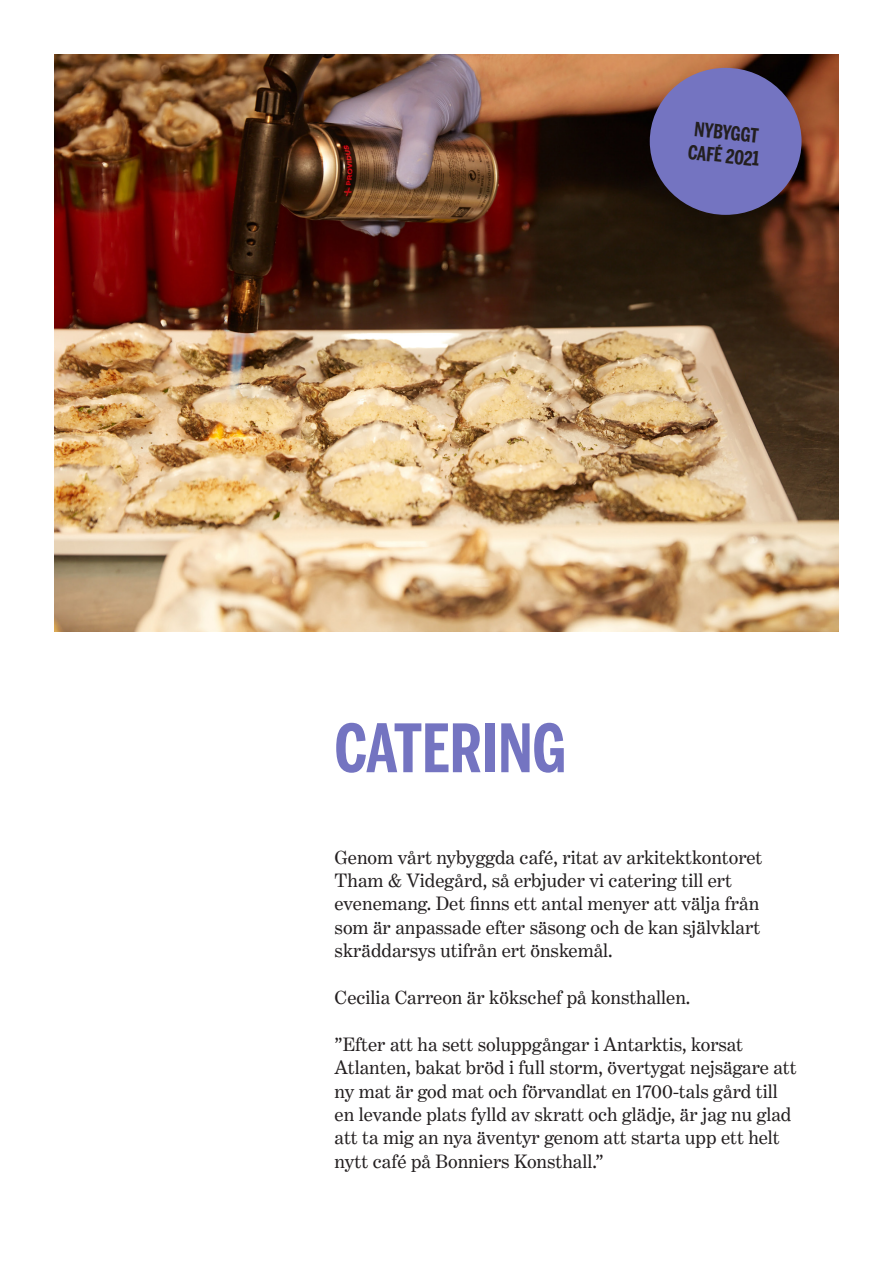
<style>
.page{position:relative;width:893px;height:1263px;background:#fff}
.page>*{position:absolute;margin:0;border:0;box-sizing:border-box;transform-origin:0 0}
.t1{font:700 66px "Benton Sans Compressed";color:#7474c1}
.t2{font:19.5px/23.4px "Benton Modern";color:#231f20}
.t3{font:700 19.5px "Benton Sans Compressed";color:#231f20}
</style>
<div class="page">
<img style="left:55px;top:55px;width:783px;height:576px">
<div style="left:650px;top:68px;width:151px;height:147px;background:#7474c1;border-radius:50%"></div>
<p class="t3" style="left:696px;top:117px;width:66px;rotate:6deg">NYBYGGT</p>
<p class="t3" style="left:689px;top:140px;width:73px;rotate:6deg">CAFÉ 2021</p>
<p class="t1" style="left:335px;top:710px;width:233px">CATERING</p>
<p class="t2" style="left:335px;top:845px;width:429px">Genom vårt nybyggda café, ritat av arkitektkontoret Tham &amp; Videgård, så erbjuder vi catering till ert evenemang. Det finns ett antal menyer att välja från som är anpassade efter säsong och de kan självklart skräddarsys utifrån ert önskemål.</p>
<p class="t2" style="left:335px;top:986px;width:357px">Cecilia Carreon är kökschef på konsthallen.</p>
<p class="t2" style="left:335px;top:1032px;width:463px">”Efter att ha sett soluppgångar i Antarktis, korsat Atlanten, bakat bröd i full storm, övertygat nejsägare att ny mat är god mat och förvandlat en 1700-tals gård till en levande plats fylld av skratt och glädje, är jag nu glad att ta mig an nya äventyr genom att starta upp ett helt nytt café på Bonniers Konsthall.”</p>
</div>
